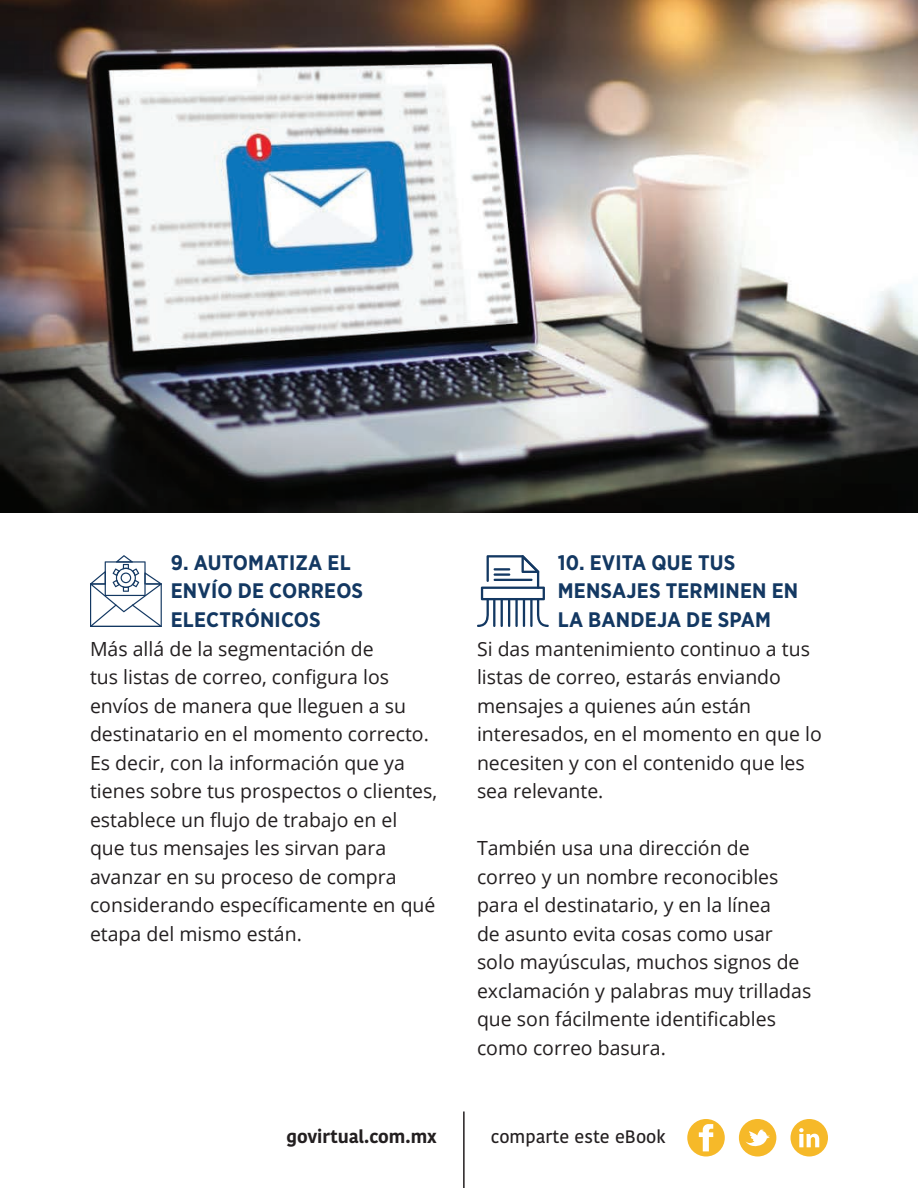
<style>
.page{position:relative;width:918px;height:1188px;background:#fff}
.page>*{position:absolute;margin:0;border:0;box-sizing:border-box;transform-origin:0 0}
.t1{font:700 21px/28.5px "Gotham Narrow";letter-spacing:.01em;color:#133862}
.t2{font:19.5px/28.5px "Open Sans";color:#231f20}
.t3{font:500 18px "Kohinoor Devanagari";color:#231f20}
.t4{font:700 18px "Kohinoor Devanagari";color:#231f20}
</style>
<div class="page">
<svg style="left:687px;top:1119px;width:38px;height:37px"></svg>
<svg style="left:739px;top:1119px;width:37px;height:37px"></svg>
<svg style="left:790px;top:1119px;width:38px;height:37px"></svg>
<hr style="left:463px;top:1112px;width:2px;height:76px;background:#231f20">
<svg style="left:90px;top:555px;width:72px;height:72px"></svg>
<svg style="left:477px;top:555px;width:72px;height:72px"></svg>
<hr style="left:493px;top:598px;width:2px;height:29px;background:#133862">
<hr style="left:501px;top:598px;width:2px;height:29px;background:#133862">
<hr style="left:508px;top:598px;width:2px;height:29px;background:#133862">
<hr style="left:515px;top:598px;width:3px;height:29px;background:#133862">
<hr style="left:523px;top:598px;width:2px;height:29px;background:#133862">
<hr style="left:530px;top:598px;width:3px;height:29px;background:#133862">
<hr style="left:494px;top:568px;width:16px;height:3px;background:#133862">
<hr style="left:494px;top:573px;width:16px;height:3px;background:#133862">
<hr style="left:494px;top:579px;width:39px;height:2px;background:#133862">
<img style="left:0;top:0;width:918px;height:513px">
<p class="t1" style="left:171px;top:548px;width:194px">9. AUTOMATIZA EL<br>ENVÍO DE CORREOS<br>ELECTRÓNICOS</p>
<p class="t2" style="left:90px;top:634px;width:349px">Más allá de la segmentación de<br>tus listas de correo, configura los envíos de manera que lleguen a su destinatario en el momento correcto.<br>Es decir, con la información que ya tienes sobre tus prospectos o clientes, establece un flujo de trabajo en el<br>que tus mensajes les sirvan para avanzar en su proceso de compra considerando específicamente en qué etapa del mismo están.</p>
<p class="t1" style="left:558px;top:548px;width:242px">10. EVITA QUE TUS<br>MENSAJES TERMINEN EN<br>LA BANDEJA DE SPAM</p>
<p class="t2" style="left:477px;top:634px;width:346px">Si das mantenimiento continuo a tus listas de correo, estarás enviando mensajes a quienes aún están interesados, en el momento en que lo necesiten y con el contenido que les sea relevante.</p>
<p class="t2" style="left:477px;top:833px;width:336px">También usa una dirección de correo y un nombre reconocibles para el destinatario, y en la línea<br>de asunto evita cosas como usar solo mayúsculas, muchos signos de exclamación y palabras muy trilladas que son fácilmente identificables como correo basura.</p>
<p class="t4" style="left:286px;top:1121px;width:152px">govirtual.com.mx</p>
<p class="t3" style="left:491px;top:1126px;width:177px">comparte este eBook</p>
</div>
